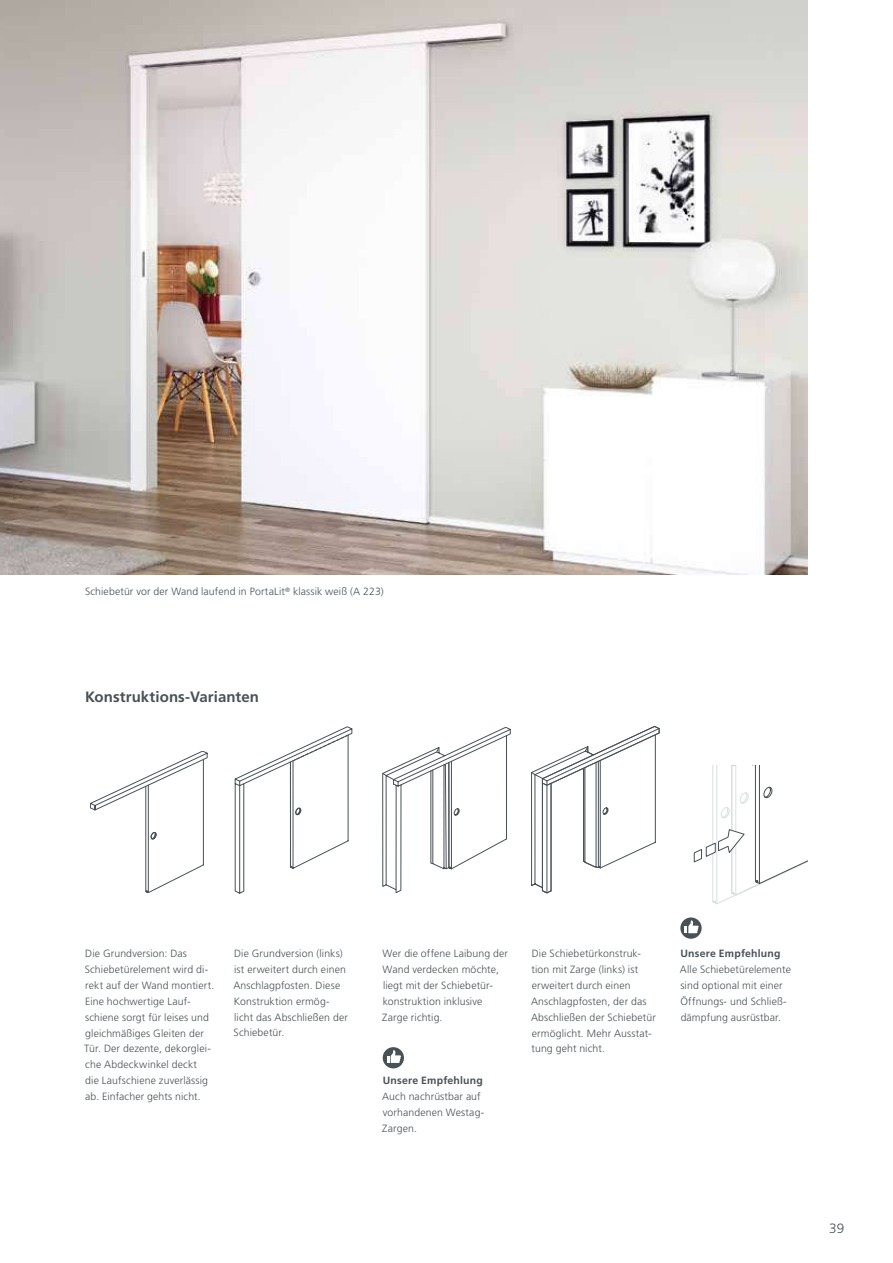
<style>
.page{position:relative;width:893px;height:1263px;background:#fff}
.page>*{position:absolute;margin:0;border:0;box-sizing:border-box;transform-origin:0 0}
.t1{font:700 15px "Frutiger LT Pro";letter-spacing:.005em;color:#485156}
.t2{font:300 13.5px "Frutiger LT Pro";color:#485156}
.t3{font:300 10.5px/15.9px "Frutiger LT Pro";letter-spacing:.01em;color:#485156}
.t4{font:700 10.5px "Frutiger LT Pro";letter-spacing:.02em;color:#485156}
</style>
<div class="page">
<img style="left:0;top:0;width:808px;height:574px">
<svg style="left:680px;top:917px;width:22px;height:22px"></svg>
<svg style="left:685px;top:920px;width:14px;height:13px"></svg>
<svg style="left:90px;top:751px;width:117px;height:142px"></svg>
<svg style="left:235px;top:726px;width:118px;height:167px"></svg>
<svg style="left:382px;top:727px;width:128px;height:166px"></svg>
<svg style="left:531px;top:726px;width:129px;height:167px"></svg>
<svg style="left:693px;top:765px;width:115px;height:139px"></svg>
<div style="left:383px;top:1047px;width:21px;height:21px;background:#485156;border-radius:50%"></div>
<svg style="left:387px;top:1050px;width:14px;height:13px"></svg>
<p class="t3" style="left:85px;top:584px;width:300px">Schiebetür vor der Wand laufend in PortaLit<sup>®</sup> klassik weiß (A 223)</p>
<h1 class="t1" style="left:85px;top:688px;width:176px">Konstruktions-Varianten</h1>
<p class="t3" style="left:84px;top:945px;width:132px">Die Grundversion: Das<br>Schiebetürelement wird di&shy;rekt auf der Wand montiert.<br>Eine hochwertige Lauf&shy;schiene sorgt für leises und gleichmäßiges Gleiten der<br>Tür. Der dezente, dekorglei&shy;che Abdeckwinkel deckt<br>die Laufschiene zuverlässig ab. Einfacher gehts nicht.</p>
<p class="t3" style="left:233px;top:945px;width:116px">Die Grundversion (links) ist erweitert durch einen<br>Anschlagpfosten. Diese<br>Konstruktion ermög&shy;licht das Abschließen der<br>Schiebetür.</p>
<p class="t3" style="left:382px;top:945px;width:127px">Wer die offene Laibung der<br>Wand verdecken möchte, liegt mit der Schiebetür&shy;konstruktion inklusive<br>Zarge richtig.</p>
<p class="t4" style="left:383px;top:1074px;width:102px">Unsere Empfehlung</p>
<p class="t3" style="left:382px;top:1089px;width:104px">Auch nachrüstbar auf vorhandenen Westag-<br>Zargen.</p>
<p class="t3" style="left:531px;top:945px;width:126px">Die Schiebetürkonstruk&shy;tion mit Zarge (links) ist erweitert durch einen<br>Anschlagpfosten, der das<br>Abschließen der Schiebetür ermöglicht. Mehr Ausstat&shy;tung geht nicht.</p>
<p class="t4" style="left:680px;top:947px;width:102px">Unsere Empfehlung</p>
<p class="t3" style="left:680px;top:961px;width:113px">Alle Schiebetürelemente sind optional mit einer<br>Öffnungs- und Schließ&shy;dämpfung ausrüstbar.</p>
<p class="t2" style="left:829px;top:1221px;width:17px">39</p>
</div>
